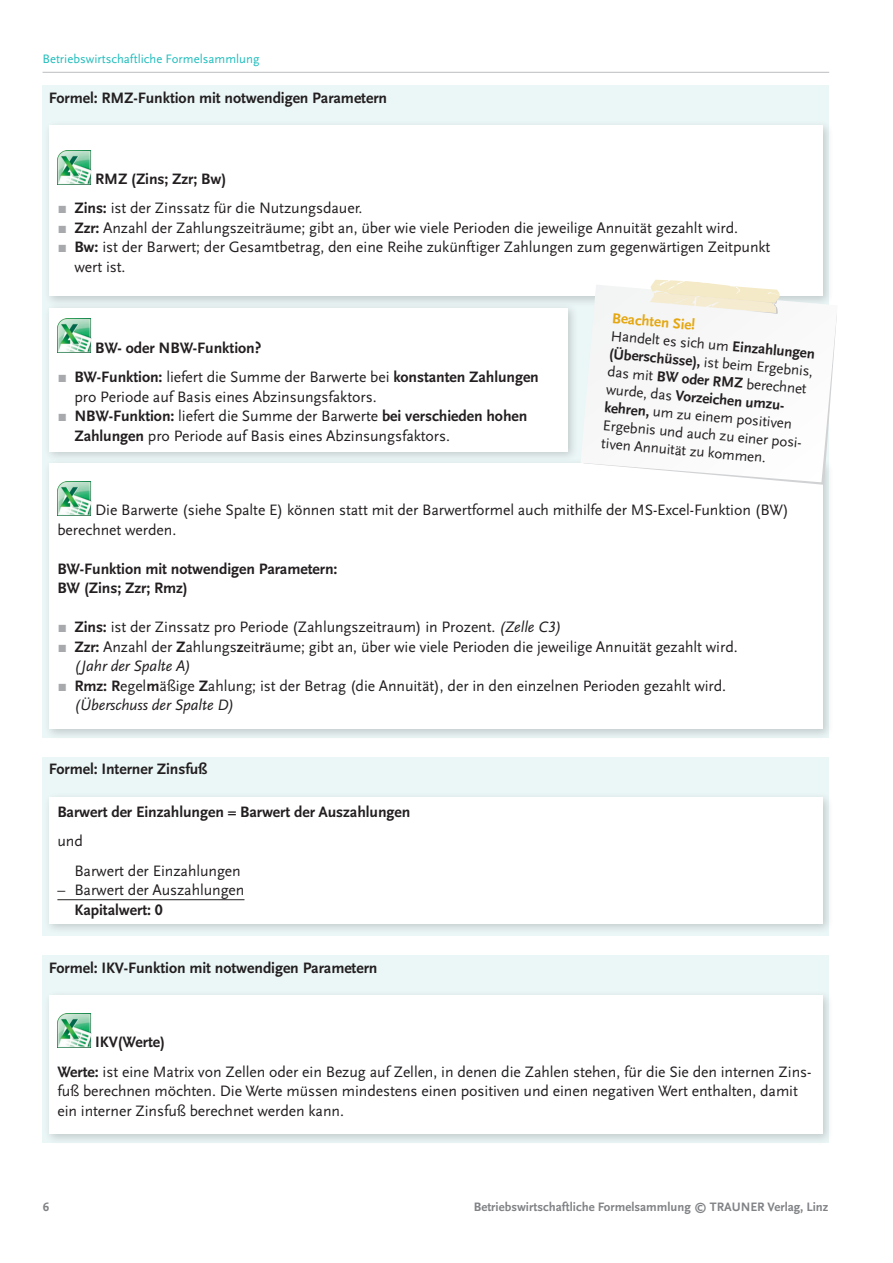
<style>
.page{position:relative;width:893px;height:1263px;background:#fff}
.page>*{position:absolute;margin:0;border:0;box-sizing:border-box;transform-origin:0 0}
.t1{font:15.75px/19.5px "Scala Sans Pro";letter-spacing:-.005em;color:#231f20}
.t2{font:700 15.75px/19.5px "Scala Sans Pro";letter-spacing:-.005em;color:#231f20}
.t3{font:15px/18px "Scala Sans Pro";color:#231f20}
.t4{font:700 12.75px "Scala Sans Pro";color:#808285}
.t5{font:12.75px "Scala Sans Pro";color:#21bdbd}
.s1{color:#a8a9ad}
.s2{font-weight:700}
.s3{font-weight:700;color:#e5a710}
.s4{font-style:italic}
</style>
<div class="page">
<hr style="left:43px;top:72px;width:786px;height:1px;background:#bcbdc0">
<div style="left:43px;top:85px;width:786px;height:652px;background:#ebf6f6"></div>
<div style="left:44px;top:120px;width:790px;height:188px;background:#231f20;opacity:.2"></div>
<div style="left:49px;top:126px;width:774px;height:170px;background:#fff"></div>
<img style="left:57px;top:150px;width:34px;height:34px">
<div style="left:44px;top:302px;width:535px;height:161px;background:#231f20;opacity:.2"></div>
<div style="left:49px;top:308px;width:519px;height:143px;background:#fff"></div>
<img style="left:57px;top:319px;width:34px;height:34px">
<div style="left:44px;top:458px;width:790px;height:282px;background:#231f20;opacity:.2"></div>
<div style="left:49px;top:463px;width:774px;height:265px;background:#fff"></div>
<img style="left:57px;top:481px;width:34px;height:34px">
<div style="left:43px;top:756px;width:786px;height:179px;background:#ebf6f6"></div>
<div style="left:43px;top:792px;width:791px;height:143px;background:#231f20;opacity:.2"></div>
<div style="left:49px;top:797px;width:774px;height:126px;background:#fff"></div>
<hr style="left:57px;top:899px;width:187px;height:1px;background:#231f20">
<div style="left:43px;top:955px;width:786px;height:187px;background:#ebf6f6"></div>
<div style="left:44px;top:989px;width:790px;height:156px;background:#231f20;opacity:.2"></div>
<div style="left:49px;top:995px;width:774px;height:139px;background:#fff"></div>
<img style="left:57px;top:1013px;width:34px;height:34px">
<div style="left:580px;top:285px;width:257px;height:197px;background:#f9f9f9"></div>
<svg style="left:650px;top:279px;width:130px;height:35px"></svg>
<p class="t5" style="left:43px;top:51px;width:218px">Betriebswirtschaftliche Formelsammlung</p>
<p class="t2" style="left:49px;top:88px;width:340px">Formel: RMZ-Funktion mit notwendigen Parametern</p>
<p class="t2" style="left:95px;top:169px;width:133px">RMZ (Zins; Zzr; Bw)</p>
<p class="t1" style="left:57px;top:199px;width:307px"><span class="s1">▪</span> <span class="s2">Zins:</span> ist der Zinssatz für die Nutzungsdauer.</p>
<p class="t1" style="left:57px;top:218px;width:682px"><span class="s1">▪</span> <span class="s2">Zzr:</span> Anzahl der Zahlungszeiträume; gibt an, über wie viele Perioden die jeweilige Annuität gezahlt wird.</p>
<p class="t1" style="left:74px;top:238px;width:697px;text-indent:-17px"><span class="s1">▪</span> <span class="s2">Bw:</span> ist der Barwert; der Gesamtbetrag, den eine Reihe zukünftiger Zahlungen zum gegenwärtigen Zeitpunkt wert ist.</p>
<p class="t2" style="left:95px;top:338px;width:168px">BW- oder NBW-Funktion?</p>
<p class="t1" style="left:74px;top:367px;width:466px;text-indent:-17px"><span class="s1">▪</span> <span class="s2">BW-Funktion:</span> liefert die Summe der Barwerte bei <span class="s2">konstanten Zahlungen </span>pro Periode auf Basis eines Abzinsungsfaktors.</p>
<p class="t1" style="left:74px;top:406px;width:454px;text-indent:-17px"><span class="s1">▪</span> <span class="s2">NBW-Funktion:</span> liefert die Summe der Barwerte <span class="s2">bei verschieden hohen<br>Zahlungen</span> pro Periode auf Basis eines Abzinsungsfaktors.</p>
<p class="t3" style="left:613px;top:309px;width:206px;rotate:5deg"><span class="s3">Beachten Sie!<br></span>Handelt es sich um <span class="s2">Einzahlungen (Überschüsse),</span> ist beim Ergebnis, das mit <span class="s2">BW oder RMZ</span> berechnet wurde, das <span class="s2">Vorzeichen umzu&shy;kehren,</span> um zu einem positiven<br>Ergebnis und auch zu einer posi&shy;tiven Annuität zu kommen.</p>
<p class="t1" style="left:57px;top:500px;width:733px;text-indent:38px">Die Barwerte (siehe Spalte E) können statt mit der Barwertformel auch mithilfe der MS-Excel-Funktion (BW) berechnet werden.</p>
<p class="t2" style="left:57px;top:559px;width:282px">BW-Funktion mit notwendigen Parametern:<br>BW (Zins; Zzr; Rmz)</p>
<p class="t1" style="left:57px;top:617px;width:505px"><span class="s1">▪</span> <span class="s2">Zins:</span> ist der Zinssatz pro Periode (Zahlungszeitraum) in Prozent. <span class="s4">(Zelle C3)</span></p>
<p class="t1" style="left:74px;top:637px;width:665px;text-indent:-17px"><span class="s1">▪</span> <span class="s2">Zzr:</span> Anzahl der <span class="s2">Z</span>ahlungs<span class="s2">z</span>eit<span class="s2">r</span>äume; gibt an, über wie viele Perioden die jeweilige Annuität gezahlt wird. <span class="s4">(Jahr der Spalte A)</span></p>
<p class="t1" style="left:74px;top:676px;width:653px;text-indent:-17px"><span class="s1">▪</span> <span class="s2">Rmz: R</span>egel<span class="s2">m</span>äßige <span class="s2">Z</span>ahlung; ist der Betrag (die Annuität), der in den einzelnen Perioden gezahlt wird. <span class="s4">(Überschuss der Spalte D)</span></p>
<p class="t2" style="left:49px;top:760px;width:160px">Formel: Interner Zinsfuß</p>
<p class="t2" style="left:57px;top:802px;width:354px">Barwert der Einzahlungen = Barwert der Auszahlungen</p>
<p class="t1" style="left:74px;top:827px;width:168px;line-height:29.2px;text-indent:-17px">und<br>Barwert der Einzahlungen</p>
<p class="t1" style="left:57px;top:880px;width:189px">– Barwert der Auszahlungen</p>
<p class="t2" style="left:74px;top:900px;width:90px">Kapitalwert: 0</p>
<p class="t2" style="left:49px;top:958px;width:330px">Formel: IKV-Funktion mit notwendigen Parametern</p>
<p class="t1" style="left:57px;top:1027px;width:756px;line-height:29.2px;text-indent:38px"><span class="s2">IKV(Werte)<br>Werte:</span> ist eine Matrix von Zellen oder ein Bezug auf Zellen, in denen die Zahlen stehen, für die Sie den internen Zins-</p>
<p class="t1" style="left:57px;top:1081px;width:742px">fuß berechnen möchten. Die Werte müssen mindestens einen positiven und einen negativen Wert enthalten, damit ein interner Zinsfuß berechnet werden kann.</p>
<p class="t4" style="left:43px;top:1199px;width:8px">6</p>
<p class="t4" style="left:474px;top:1199px;width:356px">Betriebswirtschaftliche Formelsammlung © TRAUNER Verlag, Linz</p>
</div>
